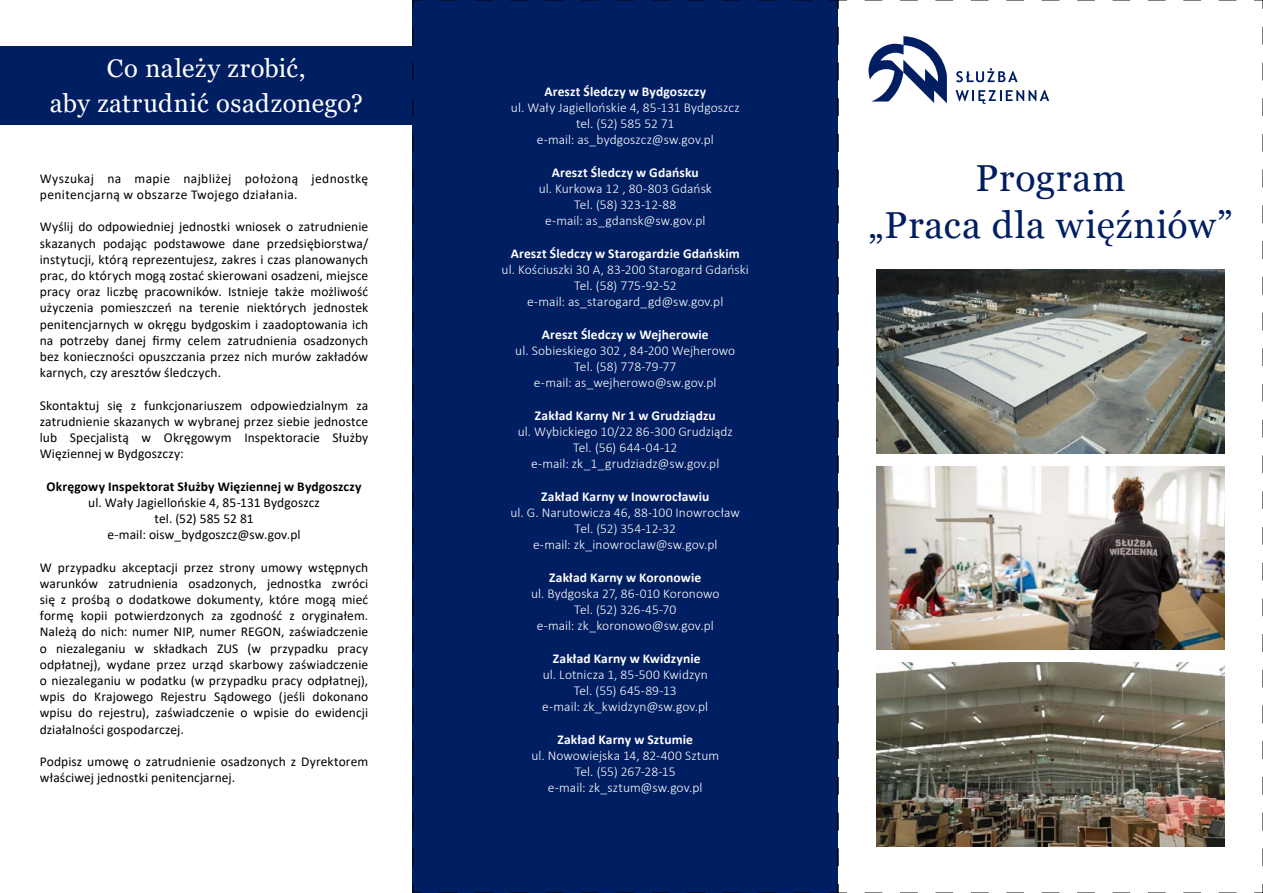
<style>
.page{position:relative;width:1263px;height:893px;background:#fff}
.page>*{position:absolute;margin:0;border:0;box-sizing:border-box;transform-origin:0 0}
.t1{font:37.5px/47.4px "Georgia";letter-spacing:.02em;color:#001e62;text-align:center}
.t2{font:25.5px/35.5px "Georgia";letter-spacing:.02em;color:#fff;text-align:center}
.t3{font:13.5px/16.2px "Calibri";letter-spacing:.01em;color:#000;text-align:justify}
.t4{font:300 13.5px/16.2px "Calibri";letter-spacing:.005em;color:#fff;text-align:center}
.t5{font:700 13.5px "Calibri";letter-spacing:.01em;color:#fff}
.t6{font:700 13.5px "Calibri";letter-spacing:.01em;color:#000}
</style>
<div class="page">
<div style="left:0;top:46px;width:413px;height:78px;background:#001e62"></div>
<img style="left:838px;top:0;width:425px;height:893px">
<svg style="left:838px;top:18px;width:1px;height:857px"></svg>
<div style="left:412px;top:0;width:426px;height:893px;background:#001e62"></div>
<h2 class="t2" style="left:50px;top:51px;width:315px">Co należy zrobić,<br>aby zatrudnić osadzonego?</h2>
<p class="t3" style="left:40px;top:170px;width:330px">Wyszukaj na mapie najbliżej położoną jednostkę penitencjarną w obszarze Twojego działania.</p>
<p class="t3" style="left:40px;top:218px;width:330px">Wyślij do odpowiedniej jednostki wniosek o zatrudnienie skazanych podając podstawowe dane przedsiębiorstwa/ instytucji, którą reprezentujesz, zakres i czas planowanych prac, do których mogą zostać skierowani osadzeni, miejsce pracy oraz liczbę pracowników. Istnieje także możliwość użyczenia pomieszczeń na terenie niektórych jednostek penitencjarnych w okręgu bydgoskim i zaadoptowania ich na potrzeby danej firmy celem zatrudnienia osadzonych bez konieczności opuszczania przez nich murów zakładów karnych, czy aresztów śledczych.</p>
<p class="t3" style="left:40px;top:397px;width:330px">Skontaktuj się z funkcjonariuszem odpowiedzialnym za zatrudnienie skazanych w wybranej przez siebie jednostce lub Specjalistą w Okręgowym Inspektoracie Służby Więziennej w Bydgoszczy:</p>
<p class="t6" style="left:47px;top:477px;width:316px">Okręgowy Inspektorat Służby Więziennej w Bydgoszczy</p>
<p class="t3" style="left:88px;top:494px;width:233px;text-align:center">ul. Wały Jagiellońskie 4, 85-131 Bydgoszcz tel. (52) 585 52 81<br>e-mail: oisw_bydgoszcz@sw.gov.pl</p>
<p class="t3" style="left:40px;top:559px;width:330px">W przypadku akceptacji przez strony umowy wstępnych warunków zatrudnienia osadzonych, jednostka zwróci się z prośbą o dodatkowe dokumenty, które mogą mieć formę kopii potwierdzonych za zgodność z oryginałem.<br>Należą do nich: numer NIP, numer REGON, zaświadczenie o niezaleganiu w składkach ZUS (w przypadku pracy odpłatnej), wydane przez urząd skarbowy zaświadczenie o niezaleganiu w podatku (w przypadku pracy odpłatnej), wpis do Krajowego Rejestru Sądowego (jeśli dokonano wpisu do rejestru), zaświadczenie o wpisie do ewidencji działalności gospodarczej.</p>
<p class="t3" style="left:40px;top:753px;width:330px">Podpisz umowę o zatrudnienie osadzonych z Dyrektorem właściwej jednostki penitencjarnej.</p>
<p class="t5" style="left:544px;top:82px;width:163px">Areszt Śledczy w Bydgoszczy</p>
<p class="t4" style="left:511px;top:99px;width:230px">ul. Wały Jagiellońskie 4, 85-131 Bydgoszcz tel. (52) 585 52 71<br>e-mail: as_bydgoszcz@sw.gov.pl</p>
<p class="t5" style="left:552px;top:163px;width:149px">Areszt Śledczy w Gdańsku</p>
<p class="t4" style="left:539px;top:180px;width:175px">ul. Kurkowa 12 , 80-803 Gdańsk<br>Tel. (58) 323-12-88<br>e-mail: as_gdansk@sw.gov.pl</p>
<p class="t5" style="left:511px;top:244px;width:231px">Areszt Śledczy w Starogardzie Gdańskim</p>
<p class="t4" style="left:502px;top:261px;width:249px">ul. Kościuszki 30 A, 83-200 Starogard Gdański<br>Tel. (58) 775-92-52<br>e-mail: as_starogard_gd@sw.gov.pl</p>
<p class="t5" style="left:542px;top:325px;width:168px">Areszt Śledczy w Wejherowie</p>
<p class="t4" style="left:515px;top:342px;width:221px">ul. Sobieskiego 302 , 84-200 Wejherowo<br>Tel. (58) 778-79-77<br>e-mail: as_wejherowo@sw.gov.pl</p>
<p class="t5" style="left:535px;top:406px;width:182px">Zakład Karny Nr 1 w Grudziądzu</p>
<p class="t4" style="left:518px;top:423px;width:217px">ul. Wybickiego 10/22 86-300 Grudziądz<br>Tel. (56) 644-04-12<br>e-mail: zk_1_grudziadz@sw.gov.pl</p>
<p class="t5" style="left:541px;top:487px;width:170px">Zakład Karny w Inowrocławiu</p>
<p class="t4" style="left:511px;top:504px;width:231px">ul. G. Narutowicza 46, 88-100 Inowrocław<br>Tel. (52) 354-12-32<br>e-mail: zk_inowroclaw@sw.gov.pl</p>
<p class="t5" style="left:549px;top:568px;width:154px">Zakład Karny w Koronowie</p>
<p class="t4" style="left:531px;top:585px;width:190px">ul. Bydgoska 27, 86-010 Koronowo<br>Tel. (52) 326-45-70<br>e-mail: zk_koronowo@sw.gov.pl</p>
<p class="t5" style="left:553px;top:649px;width:149px">Zakład Karny w Kwidzynie</p>
<p class="t4" style="left:542px;top:666px;width:168px">ul. Lotnicza 1, 85-500 Kwidzyn<br>Tel. (55) 645-89-13<br>e-mail: zk_kwidzyn@sw.gov.pl</p>
<p class="t5" style="left:557px;top:730px;width:137px">Zakład Karny w Sztumie</p>
<p class="t4" style="left:531px;top:747px;width:189px">ul. Nowowiejska 14, 82-400 Sztum<br>Tel. (55) 267-28-15<br>e-mail: zk_sztum@sw.gov.pl</p>
<h1 class="t1" style="left:868px;top:155px;width:366px">Program<br>„Praca dla więźniów”</h1>
</div>
